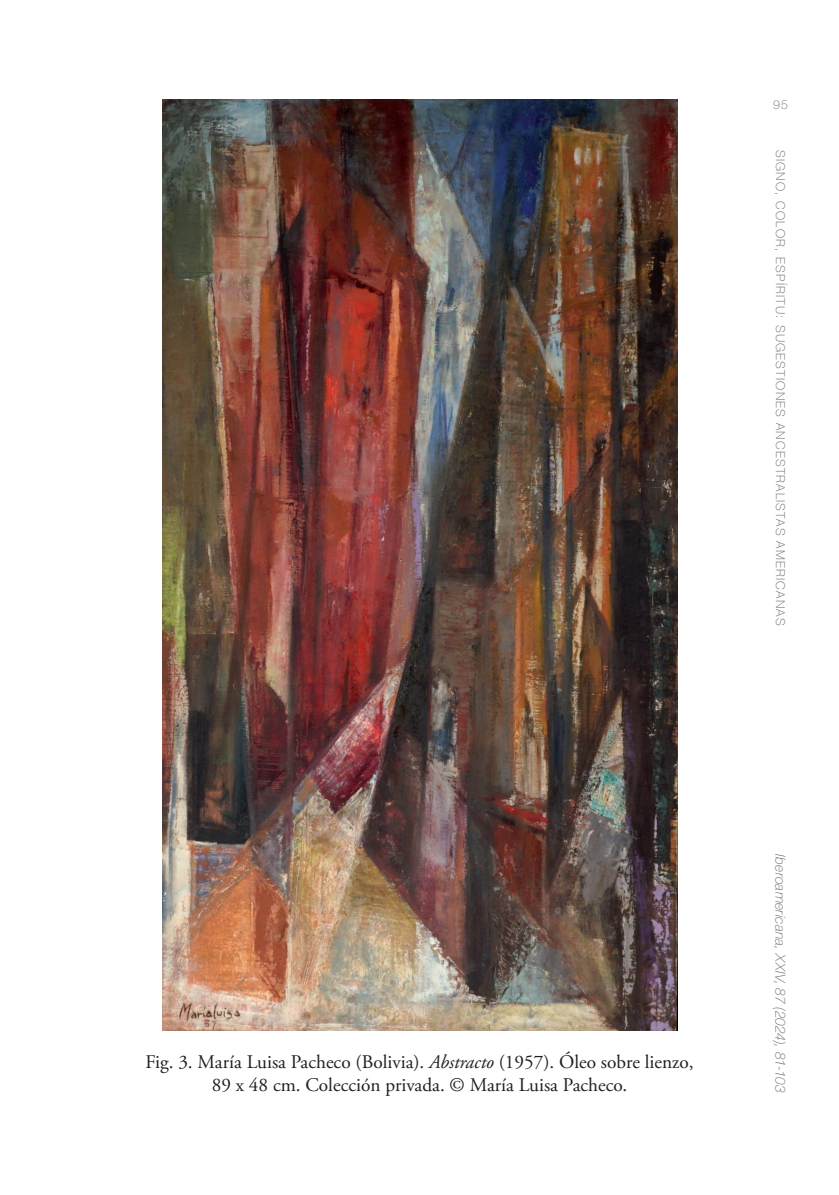
<style>
.page{position:relative;width:839px;height:1195px;background:#fff}
.page>*{position:absolute;margin:0;border:0;box-sizing:border-box;transform-origin:0 0}
.pie-imagen{font:19.25px/23.1px "Adobe Garamond Pro";color:#231f20;text-align:center}
.t1{font:italic 100 14px "Helvetica Neue LT Std";letter-spacing:.01em;color:#636366}
.t2{font:100 12.25px "Helvetica Neue LT Std";letter-spacing:.1em;color:#636366}
.s1{font-style:italic}
</style>
<div class="page">
<img style="left:163px;top:100px;width:514px;height:930px">
<p class="t2" style="left:773px;top:97px;width:16px">95</p>
<p class="t2" style="left:787px;top:149px;width:477px;rotate:90deg">SIGNO, COLOR, ESPÍRITU: SUGESTIONES ANCESTRALISTAS AMERICANAS</p>
<p class="pie-imagen" style="left:145px;top:1051px;width:549px">Fig. 3. María Luisa Pacheco (Bolivia). <span class="s1">Abstracto</span> (1957). Óleo sobre lienzo,<br>89 x 48 cm. Colección privada. © María Luisa Pacheco.</p>
<p class="t1" style="left:788px;top:854px;width:240px;rotate:90deg">Iberoamericana, XXIV, 87 (2024), 81-103</p>
</div>
